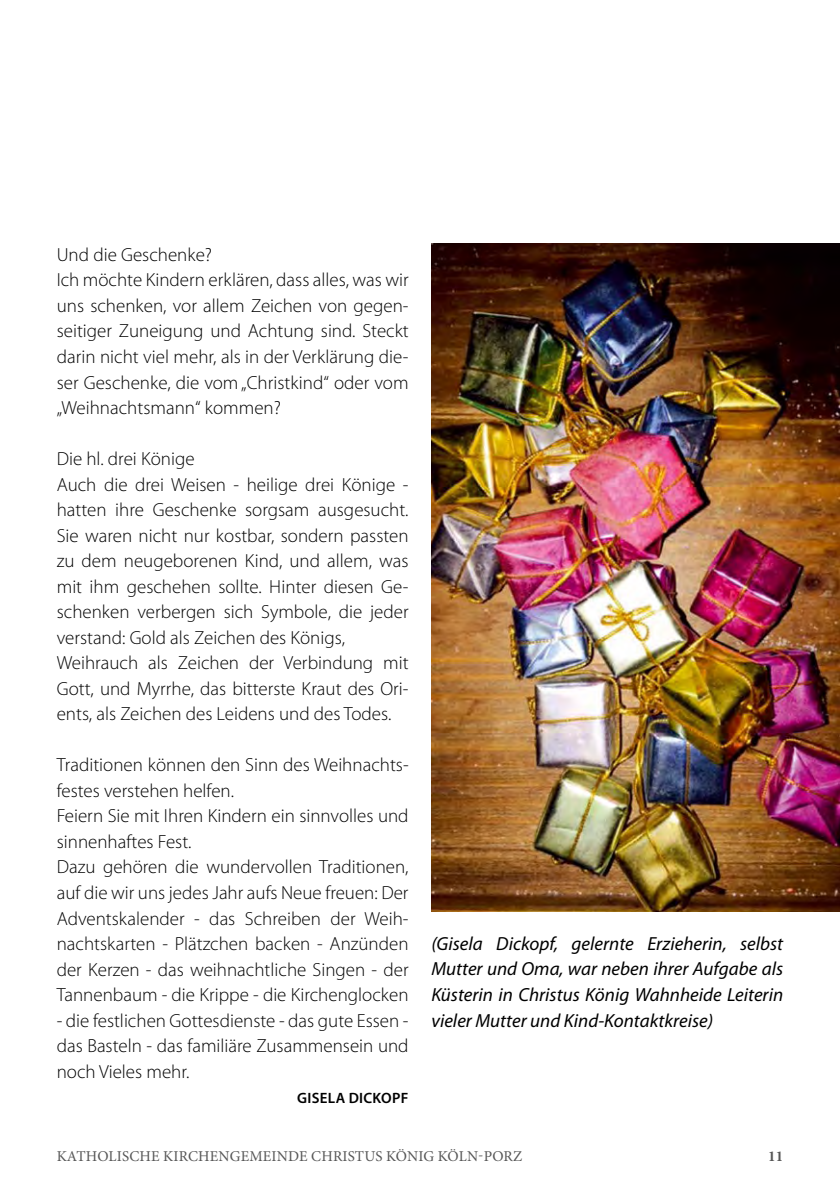
<style>
.page{position:relative;width:840px;height:1191px;background:#fff}
.page>*{position:absolute;margin:0;border:0;box-sizing:border-box;transform-origin:0 0}
.t1{font:300 19px/25.6px "Myriad Pro";color:#000}
.t2{font:italic 19px/25.6px "Myriad Pro";color:#000;text-align:justify}
.t3{font:15px "Minion Pro";letter-spacing:.01em;color:#565656}
.t4{font:600 15px "Myriad Pro";letter-spacing:.02em;color:#000}
.t5{font:700 15px "Minion Pro";color:#565656}
</style>
<div class="page">
<img style="left:431px;top:244px;width:408px;height:667px">
<p class="t1" style="left:57px;top:241px;width:353px">Und die Geschenke?<br>Ich möchte Kindern erklären, dass alles, was wir uns schenken, vor allem Zeichen von gegen&shy;seitiger Zuneigung und Achtung sind. Steckt darin nicht viel mehr, als in der Verklärung die&shy;ser Geschenke, die vom „Christkind“ oder vom „Weihnachtsmann“ kommen?</p>
<p class="t1" style="left:57px;top:446px;width:353px">Die hl. drei Könige<br>Auch die drei Weisen - heilige drei Könige - hatten ihre Geschenke sorgsam ausgesucht.<br>Sie waren nicht nur kostbar, sondern passten zu dem neugeborenen Kind, und allem, was mit ihm geschehen sollte. Hinter diesen Ge&shy;schenken verbergen sich Symbole, die jeder verstand: Gold als Zeichen des Königs, Weihrauch als Zeichen der Verbindung mit Gott, und Myrrhe, das bitterste Kraut des Ori&shy;ents, als Zeichen des Leidens und des Todes.</p>
<p class="t1" style="left:57px;top:752px;width:353px">Traditionen können den Sinn des Weihnachts&shy;festes verstehen helfen.<br>Feiern Sie mit Ihren Kindern ein sinnvolles und sinnenhaftes Fest.<br>Dazu gehören die wundervollen Traditionen, auf die wir uns jedes Jahr aufs Neue freuen: Der Adventskalender - das Schreiben der Weih&shy;nachtskarten - Plätzchen backen - Anzünden der Kerzen - das weihnachtliche Singen - der Tannenbaum - die Krippe - die Kirchenglocken</p>
<p class="t1" style="left:57px;top:1007px;width:353px;text-align:justify">- die festlichen Gottesdienste - das gute Essen - das Basteln - das familiäre Zusammensein und noch Vieles mehr.</p>
<p class="t4" style="left:297px;top:1088px;width:19px">GISELA</p>
<p class="t4" style="left:348px;top:1088px;width:52px">DICKOPF</p>
<p class="t2" style="left:431px;top:930px;width:353px">(Gisela Dickopf, gelernte Erzieherin, selbst Mutter und Oma, war neben ihrer Aufgabe als Küsterin in Christus König Wahnheide Leiterin vieler Mutter und Kind-Kontaktkreise)</p>
<p class="t3" style="left:57px;top:1146px;width:466px">KAT HOLISCHE KIRCHENGEMEINDE CHRISTUS KÖNIG KÖLN-PORZ</p>
<p class="t5" style="left:767px;top:1145px;width:17px">11</p>
</div>
